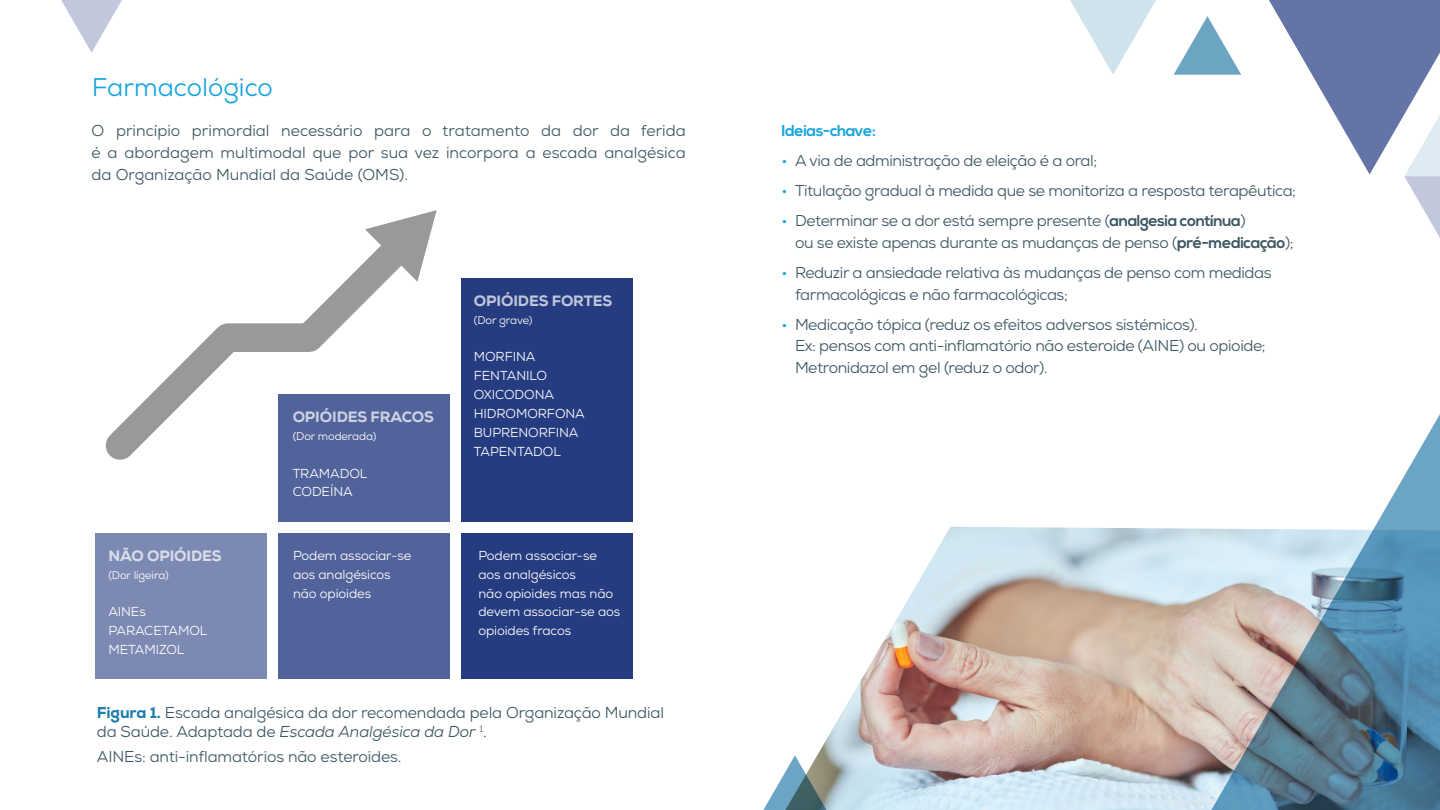
<style>
.page{position:relative;width:1440px;height:810px;background:#fff}
.page>*{position:absolute;margin:0;border:0;box-sizing:border-box;transform-origin:0 0}
.t1{font:25.5px "Nexa";color:#16a4de}
.t2{font:15.75px/21.8px "Nexa";letter-spacing:-.025em;color:#3d5763}
.t3{font:700 15.75px "Nexa";letter-spacing:-.025em;color:#16a4de}
.t4{font:800 14.92px "Nexa";letter-spacing:-.01em;color:rgb(255 255 255/.71)}
.t5{font:12.98px/18.8px "Nexa";letter-spacing:-.01em;color:#fff}
.t6{font:11.02px "Nexa";letter-spacing:-.01em;color:#fff}
.s1{font-weight:800;color:#1e7fac}
.s2{font-style:italic}
.s3{color:#16a4de}
.s4{font-weight:700}
</style>
<div class="page">
<img style="left:817px;top:527px;width:390px;height:283px">
<svg style="left:1207px;top:414px;width:233px;height:396px"></svg>
<svg style="left:763px;top:755px;width:66px;height:55px"></svg>
<svg style="left:61px;top:0;width:61px;height:53px"></svg>
<svg style="left:1070px;top:0;width:370px;height:238px"></svg>
<div style="left:462px;top:278px;width:171px;height:243px;background:#263c81"></div>
<div style="left:462px;top:533px;width:171px;height:145px;background:#263c81"></div>
<div style="left:278px;top:394px;width:172px;height:127px;background:#51639a"></div>
<div style="left:278px;top:533px;width:172px;height:145px;background:#51639a"></div>
<div style="left:95px;top:533px;width:172px;height:145px;background:#7c8ab3"></div>
<svg style="left:105px;top:261px;width:280px;height:199px"></svg>
<svg style="left:365px;top:210px;width:72px;height:72px"></svg>
<h1 class="t1" style="left:92px;top:71px;width:183px">Farmacológico</h1>
<p class="t2" style="left:92px;top:120px;width:596px;text-align:justify">O princípio primordial necessário para o tratamento da dor da ferida é a abordagem multimodal que por sua vez incorpora a escada analgésica da Organização Mundial da Saúde (OMS).</p>
<p class="t4" style="left:108px;top:546px;width:115px">NÃO OPIÓIDES</p>
<p class="t6" style="left:108px;top:569px;width:62px">(Dor ligeira)</p>
<p class="t5" style="left:108px;top:603px;width:100px">AINEs<br>PARACETAMOL<br>METAMIZOL</p>
<p class="t4" style="left:293px;top:408px;width:143px">OPIÓIDES FRACOS</p>
<p class="t6" style="left:293px;top:430px;width:85px">(Dor moderada)</p>
<p class="t5" style="left:293px;top:464px;width:76px">TRAMADOL<br>CODEÍNA</p>
<p class="t4" style="left:474px;top:291px;width:140px">OPIÓIDES FORTES</p>
<p class="t6" style="left:474px;top:313px;width:60px">(Dor grave)</p>
<p class="t5" style="left:474px;top:347px;width:112px">MORFINA<br>FENTANILO<br>OXICODONA<br>HIDROMORFONA<br>BUPRENORFINA<br>TAPENTADOL</p>
<p class="t5" style="left:293px;top:546px;width:120px">Podem associar-se aos analgésicos não opioides</p>
<p class="t5" style="left:478px;top:546px;width:143px">Podem associar-se aos analgésicos<br>não opioides mas não devem associar-se aos opioides fracos</p>
<p class="t2" style="left:97px;top:703px;width:569px;line-height:18.8px"><span class="s1">Figura 1.</span> Escada analgésica da dor recomendada pela Organização Mundial da Saúde. Adaptada de <span class="s2">Escada Analgésica da Dor</span> <sup>1</sup>.</p>
<p class="t2" style="left:97px;top:745px;width:306px">AINEs: anti-inflamatórios não esteroides.</p>
<p class="t3" style="left:781px;top:122px;width:96px">Ideias-chave:</p>
<p class="t2" style="left:781px;top:150px;width:317px"><span class="s3">•</span> A via de administração de eleição é a oral;</p>
<p class="t2" style="left:781px;top:180px;width:516px"><span class="s3">•</span> Titulação gradual à medida que se monitoriza a resposta terapêutica;</p>
<p class="t2" style="left:795px;top:210px;width:500px;text-indent:-14px"><span class="s3">•</span> Determinar se a dor está sempre presente (<span class="s4">analgesia contínua</span>)<br>ou se existe apenas durante as mudanças de penso (<span class="s4">pré-medicação</span>);</p>
<p class="t2" style="left:795px;top:262px;width:478px;text-indent:-14px"><span class="s3">•</span> Reduzir a ansiedade relativa às mudanças de penso com medidas farmacológicas e não farmacológicas;</p>
<p class="t2" style="left:795px;top:313px;width:472px;text-indent:-14px"><span class="s3">•</span> Medicação tópica (reduz os efeitos adversos sistémicos).<br>Ex: pensos com anti-inflamatório não esteroide (AINE) ou opioide;<br>Metronidazol em gel (reduz o odor).</p>
</div>
